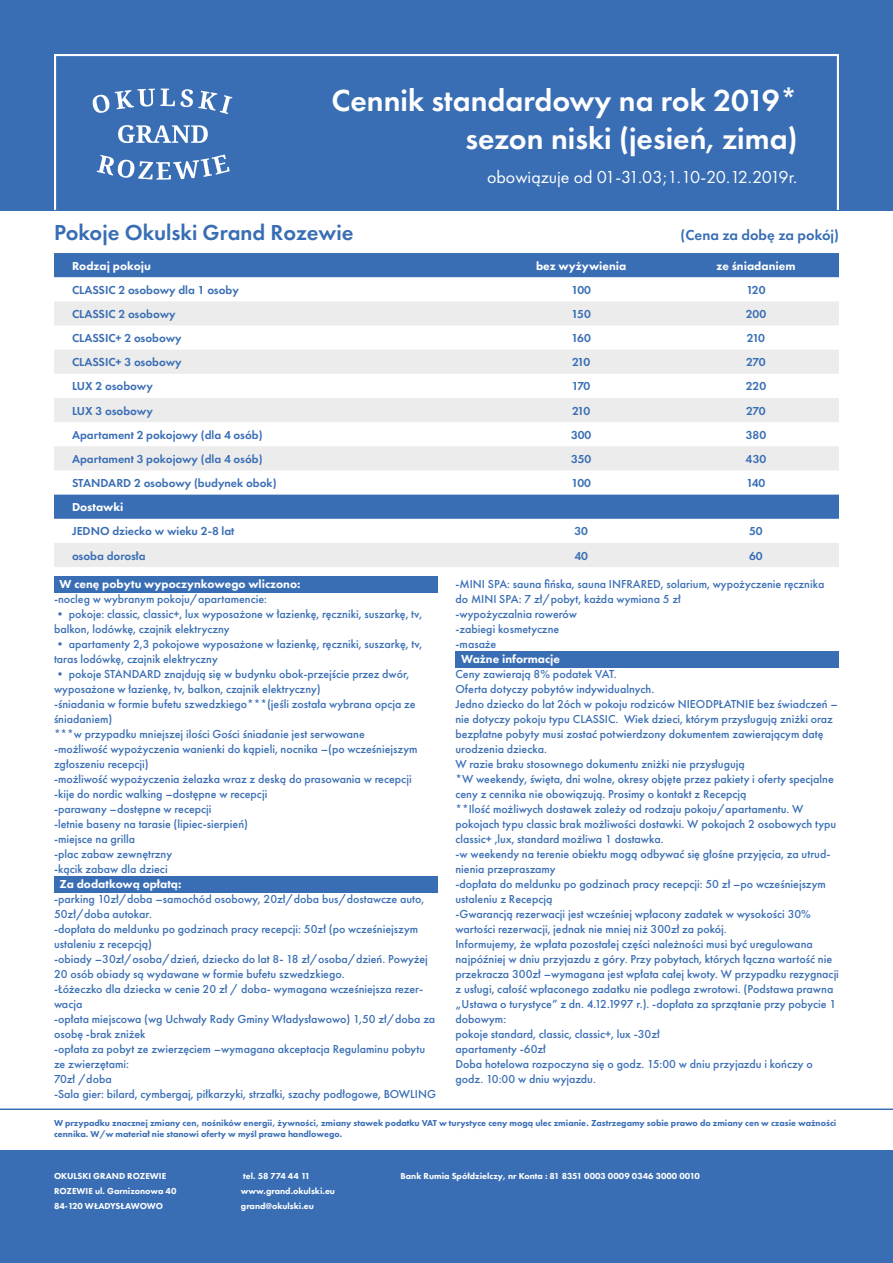
<style>
.page{position:relative;width:893px;height:1263px;background:#fff}
.page>*{position:absolute;margin:0;border:0;box-sizing:border-box;transform-origin:0 0}
.t1{font:600 31.5px/37.8px "Futura PT";color:#fff;text-align:right}
.t2{font:600 22.5px "Futura PT";color:#396eb5}
.t3{font:18px "Futura PT";letter-spacing:-.005em;color:#fff}
.t4{font:600 15px "Futura PT";color:#396eb5}
.t5{font:500 12px/15px "Futura PT";color:#396eb5}
.t6{font:600 12px "Futura PT";color:#396eb5}
.t7{font:800 12px "Futura PT";color:#fff}
.t8{font:800 9px/10.8px "Futura PT";color:#396eb5}
.t9{font:800 9px/15px "Futura PT";color:#fff}
</style>
<div class="page">
<div style="left:54px;top:576px;width:383px;height:17px;background:#396eb5"></div>
<div style="left:455px;top:651px;width:384px;height:17px;background:#396eb5"></div>
<div style="left:54px;top:876px;width:383px;height:17px;background:#396eb5"></div>
<div style="left:0;top:1150px;width:893px;height:113px;background:#396eb5"></div>
<div style="left:54px;top:253px;width:785px;height:25px;background:#396eb5"></div>
<svg style="left:54px;top:301px;width:785px;height:266px;fill:#edecec"></svg>
<div style="left:0;top:0;width:893px;height:210px;background:#396eb5"></div>
<svg style="left:93px;top:89px;width:139px;height:91px"></svg>
<div style="left:54px;top:54px;width:785px;height:157px;border:2px solid #fff"></div>
<hr style="left:0;top:1108px;width:893px;height:2px;background:#396eb5">
<p class="t1" style="left:331px;top:82px;width:468px">Cennik standardowy na rok 2019* sezon niski (jesień, zima)</p>
<p class="t3" style="left:487px;top:166px;width:312px">obowiązuje od 01-31.03;1.10-20.12.2019r.</p>
<p class="t2" style="left:54px;top:218px;width:301px">Pokoje Okulski Grand Rozewie</p>
<p class="t4" style="left:681px;top:226px;width:160px">(Cena za dobę za pokój)</p>
<p class="t7" style="left:72px;top:258px;width:81px">Rodzaj pokoju</p>
<p class="t7" style="left:536px;top:258px;width:92px">bez wyżywienia</p>
<p class="t7" style="left:716px;top:258px;width:81px">ze śniadaniem</p>
<p class="t6" style="left:72px;top:282px;width:168px">CLASSIC 2 osobowy dla 1 osoby</p>
<p class="t6" style="left:571px;top:282px;width:21px">100</p>
<p class="t6" style="left:746px;top:282px;width:21px">120</p>
<p class="t6" style="left:72px;top:306px;width:105px">CLASSIC 2 osobowy</p>
<p class="t6" style="left:572px;top:306px;width:21px">150</p>
<p class="t6" style="left:746px;top:306px;width:22px">200</p>
<p class="t6" style="left:72px;top:331px;width:111px">CLASSIC+ 2 osobowy</p>
<p class="t6" style="left:571px;top:331px;width:21px">160</p>
<p class="t6" style="left:747px;top:331px;width:20px">210</p>
<p class="t6" style="left:72px;top:355px;width:111px">CLASSIC+ 3 osobowy</p>
<p class="t6" style="left:572px;top:355px;width:20px">210</p>
<p class="t6" style="left:746px;top:355px;width:21px">270</p>
<p class="t6" style="left:72px;top:379px;width:82px">LUX 2 osobowy</p>
<p class="t6" style="left:572px;top:379px;width:20px">170</p>
<p class="t6" style="left:746px;top:379px;width:22px">220</p>
<p class="t6" style="left:72px;top:403px;width:82px">LUX 3 osobowy</p>
<p class="t6" style="left:572px;top:403px;width:20px">210</p>
<p class="t6" style="left:746px;top:403px;width:21px">270</p>
<p class="t6" style="left:72px;top:427px;width:192px">Apartament 2 pokojowy (dla 4 osób)</p>
<p class="t6" style="left:571px;top:427px;width:22px">300</p>
<p class="t6" style="left:746px;top:427px;width:22px">380</p>
<p class="t6" style="left:72px;top:451px;width:192px">Apartament 3 pokojowy (dla 4 osób)</p>
<p class="t6" style="left:571px;top:451px;width:22px">350</p>
<p class="t6" style="left:746px;top:451px;width:22px">430</p>
<p class="t6" style="left:72px;top:476px;width:206px">STANDARD 2 osobowy (budynek obok)</p>
<p class="t6" style="left:571px;top:476px;width:21px">100</p>
<p class="t6" style="left:746px;top:476px;width:20px">140</p>
<p class="t7" style="left:72px;top:500px;width:53px">Dostawki</p>
<p class="t6" style="left:72px;top:524px;width:164px">JEDNO dziecko w wieku 2-8 lat</p>
<p class="t6" style="left:574px;top:524px;width:15px">30</p>
<p class="t6" style="left:749px;top:524px;width:15px">50</p>
<p class="t6" style="left:72px;top:548px;width:75px">osoba dorosła</p>
<p class="t6" style="left:574px;top:548px;width:15px">40</p>
<p class="t6" style="left:749px;top:548px;width:15px">60</p>
<p class="t5" style="left:455px;top:577px;width:370px">-MINI SPA: sauna fińska, sauna INFRARED, solarium, wypożyczenie ręcznika do MINI SPA: 7 zł/pobyt, każda wymiana 5 zł</p>
<p class="t5" style="left:455px;top:607px;width:123px">-wypożyczalnia rowerów</p>
<p class="t5" style="left:455px;top:622px;width:105px">-zabiegi kosmetyczne</p>
<p class="t5" style="left:455px;top:637px;width:42px">-masaże</p>
<p class="t7" style="left:461px;top:652px;width:101px">Ważne informacje</p>
<p class="t5" style="left:455px;top:667px;width:163px">Ceny zawierają 8% podatek VAT.</p>
<p class="t5" style="left:455px;top:682px;width:200px">Oferta dotyczy pobytów indywidualnych.</p>
<p class="t5" style="left:455px;top:697px;width:384px">Jedno dziecko do lat 2óch w pokoju rodziców NIEODPŁATNIE bez świadczeń –</p>
<p class="t5" style="left:455px;top:712px;width:379px">nie dotyczy pokoju typu CLASSIC. Wiek dzieci, którym przysługują zniżki oraz</p>
<p class="t5" style="left:455px;top:727px;width:370px">bezpłatne pobyty musi zostać potwierdzony dokumentem zawierającym datę</p>
<p class="t5" style="left:455px;top:742px;width:93px">urodzenia dziecka.</p>
<p class="t5" style="left:455px;top:757px;width:382px">W razie braku stosownego dokumentu zniżki nie przysługują<br>*W weekendy, święta, dni wolne, okresy objęte przez pakiety i oferty specjalne ceny z cennika nie obowiązują. Prosimy o kontakt z Recepcją<br>**Ilość możliwych dostawek zależy od rodzaju pokoju/apartamentu. W pokojach typu classic brak możliwości dostawki. W pokojach 2 osobowych typu classic+ ,lux, standard możliwa 1 dostawka.</p>
<p class="t5" style="left:455px;top:847px;width:376px">-w weekendy na terenie obiektu mogą odbywać się głośne przyjęcia, za utrud&shy;nienia przepraszamy</p>
<p class="t5" style="left:455px;top:877px;width:372px">-dopłata do meldunku po godzinach pracy recepcji: 50 zł –po wcześniejszym ustaleniu z Recepcją</p>
<p class="t5" style="left:455px;top:907px;width:385px">-Gwarancją rezerwacji jest wcześniej wpłacony zadatek w wysokości 30% wartości rezerwacji, jednak nie mniej niż 300zł za pokój.<br>Informujemy, że wpłata pozostałej części należności musi być uregulowana najpóźniej w dniu przyjazdu z góry. Przy pobytach, których łączna wartość nie przekracza 300zł –wymagana jest wpłata całej kwoty. W przypadku rezygnacji z usługi, całość wpłaconego zadatku nie podlega zwrotowi. (Podstawa prawna „Ustawa o turystyce” z dn. 4.12.1997 r.). -dopłata za sprzątanie przy pobycie 1 dobowym:<br>pokoje standard, classic, classic+, lux -30zł<br>apartamenty -60zł<br>Doba hotelowa rozpoczyna się o godz. 15:00 w dniu przyjazdu i kończy o godz. 10:00 w dniu wyjazdu.</p>
<p class="t8" style="left:54px;top:1118px;width:784px">W przypadku znacznej zmiany cen, nośników energii, żywności, zmiany stawek podatku VAT w turystyce ceny mogą ulec zmianie. Zastrzegamy sobie prawo do zmiany cen w czasie ważności cennika. W/w materiał nie stanowi oferty w myśl prawa handlowego.</p>
<p class="t9" style="left:54px;top:1168px;width:124px">OKULSKI GRAND ROZEWIE<br>ROZEWIE ul. Garnizonowa 40</p>
<p class="t9" style="left:54px;top:1198px;width:111px">84-120 WŁADYSŁAWOWO</p>
<p class="t7" style="left:60px;top:577px;width:242px">W cenę pobytu wypoczynkowego wliczono:</p>
<p class="t5" style="left:54px;top:592px;width:215px">-nocleg w wybranym pokoju/apartamencie:</p>
<p class="t5" style="left:54px;top:607px;width:370px">• pokoje: classic, classic+, lux wyposażone w łazienkę, ręczniki, suszarkę, tv, balkon, lodówkę, czajnik elektryczny</p>
<p class="t5" style="left:54px;top:637px;width:370px">• apartamenty 2,3 pokojowe wyposażone w łazienkę, ręczniki, suszarkę, tv, taras lodówkę, czajnik elektryczny</p>
<p class="t5" style="left:54px;top:667px;width:357px">• pokoje STANDARD znajdują się w budynku obok-przejście przez dwór, wyposażone w łazienkę, tv, balkon, czajnik elektryczny)</p>
<p class="t5" style="left:54px;top:697px;width:363px">-śniadania w formie bufetu szwedzkiego***(jeśli została wybrana opcja ze śniadaniem)<br>***w przypadku mniejszej ilości Gości śniadanie jest serwowane</p>
<p class="t5" style="left:54px;top:742px;width:365px">-możliwość wypożyczenia wanienki do kąpieli, nocnika –(po wcześniejszym zgłoszeniu recepcji)</p>
<p class="t5" style="left:54px;top:772px;width:359px">-możliwość wypożyczenia żelazka wraz z deską do prasowania w recepcji</p>
<p class="t5" style="left:54px;top:787px;width:215px">-kije do nordic walking –dostępne w recepcji -parawany –dostępne w recepcji</p>
<p class="t5" style="left:54px;top:817px;width:196px">-letnie baseny na tarasie (lipiec-sierpień) -miejsce na grilla<br>-plac zabaw zewnętrzny<br>-kącik zabaw dla dzieci</p>
<p class="t7" style="left:60px;top:877px;width:123px">Za dodatkową opłatą:</p>
<p class="t5" style="left:54px;top:892px;width:372px">-parking 10zł/doba –samochód osobowy, 20zł/doba bus/dostawcze auto,<br>50zł/doba autokar.</p>
<p class="t5" style="left:54px;top:922px;width:366px">-dopłata do meldunku po godzinach pracy recepcji: 50zł (po wcześniejszym ustaleniu z recepcją)</p>
<p class="t5" style="left:54px;top:952px;width:375px">-obiady –30zł/osoba/dzień, dziecko do lat 8- 18 zł/osoba/dzień. Powyżej<br>20 osób obiady są wydawane w formie bufetu szwedzkiego.</p>
<p class="t5" style="left:54px;top:982px;width:371px">-Łóżeczko dla dziecka w cenie 20 zł / doba- wymagana wcześniejsza rezer&shy;wacja</p>
<p class="t5" style="left:54px;top:1012px;width:383px">-opłata miejscowa (wg Uchwały Rady Gminy Władysławowo) 1,50 zł/doba za osobę -brak zniżek</p>
<p class="t5" style="left:54px;top:1042px;width:373px">-opłata za pobyt ze zwierzęciem –wymagana akceptacja Regulaminu pobytu ze zwierzętami:<br>70zł /doba</p>
<p class="t5" style="left:54px;top:1087px;width:383px">-Sala gier: bilard, cymbergaj, piłkarzyki, strzałki, szachy podłogowe, BOWLING</p>
<p class="t9" style="left:243px;top:1168px;width:69px">tel. 58 774 44 11</p>
<p class="t9" style="left:241px;top:1183px;width:96px">www.grand.okulski.eu</p>
<p class="t9" style="left:241px;top:1198px;width:75px">grand@okulski.eu</p>
<p class="t9" style="left:400px;top:1168px;width:301px">Bank Rumia Spółdzielczy, nr Konta : 81 8351 0003 0009 0346 3000 0010</p>
</div>
